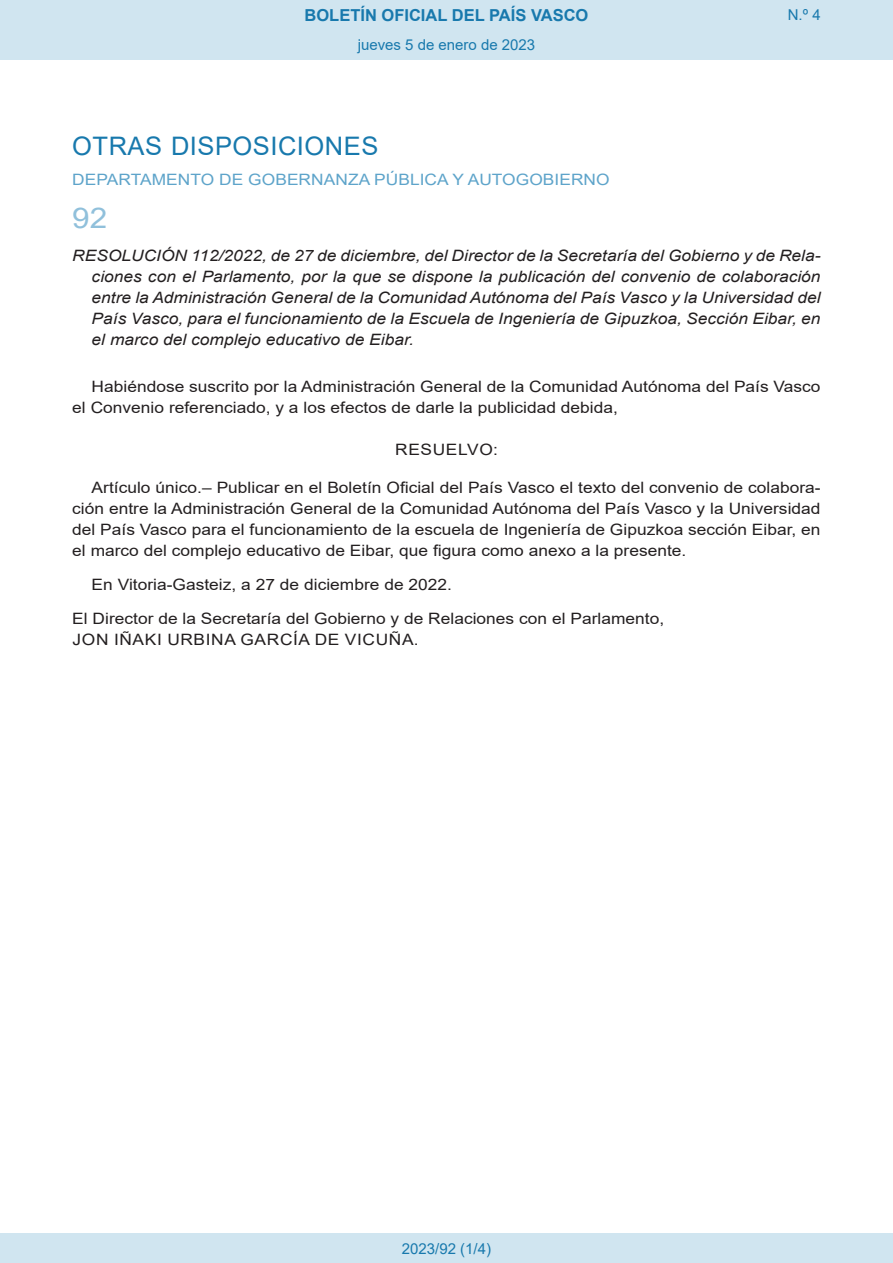
<style>
.page{position:relative;width:893px;height:1263px;background:#fff}
.page>*{position:absolute;margin:0;border:0;box-sizing:border-box;transform-origin:0 0}
.BOPVOrden{font:28.5px "Arial";color:#90c0db;scale:1.11 1}
.BOPVSeccion{font:25.5px "Arial";letter-spacing:.02em;color:#1879ad}
.t1{font:700 16.5px "Arial";color:#1879ad}
.BOPVDetalle{font:15.6px/21px "Arial";color:#231f20;scale:1.11 1}
.BOPVTitulo{font:italic 15.6px/21px "Arial";color:#231f20;text-align:justify;scale:1.11 1}
.BOPVFirmaPuesto{font:15.6px "Arial";color:#231f20;scale:1.11 1}
.BOPVOrganismo{font:15.6px "Arial";letter-spacing:.005em;color:#5ea4ca;scale:1.11 1}
.BOPVFirmaLugFec{font:15.6px "Arial";color:#231f20;scale:1.11 1}
.BOPVFirmaNombre{font:15.6px "Arial";letter-spacing:.035em;color:#231f20;scale:1.11 1}
.BOPVClave{font:15.6px "Arial";letter-spacing:.035em;color:#231f20;scale:1.11 1}
.Paginacion_Centro{font:15px "Arial";color:#1879ad}
</style>
<div class="page">
<div style="left:0;top:0;width:893px;height:60px;background:#d0e5f0"></div>
<div style="left:0;top:1233px;width:893px;height:30px;background:#d0e5f0"></div>
<p class="t1" style="left:305px;top:3px;width:285px">BOLETÍN OFICIAL DEL PAÍS VASCO</p>
<p class="Paginacion_Centro" style="left:358px;top:35px;width:179px">jueves 5 de enero de 2023</p>
<p class="Paginacion_Centro" style="left:788px;top:5px;width:34px">N.º 4</p>
<p class="BOPVSeccion" style="left:72px;top:128px;width:308px">OTRAS DISPOSICIONES</p>
<p class="BOPVOrganismo" style="left:72px;top:169px;width:486px">DEPARTAMENTO DE GOBERNANZA PÚBLICA Y AUTOGOBIERNO</p>
<p class="BOPVOrden" style="left:72px;top:198px;width:33px">92</p>
<p class="BOPVTitulo" style="left:92px;top:246px;width:658px;text-indent:-19px">RESOLUCIÓN 112/2022, de 27 de diciembre, del Director de la Secretaría del Gobierno y de Rela&shy;ciones con el Parlamento, por la que se dispone la publicación del convenio de colaboración entre la Administración General de la Comunidad Autónoma del País Vasco y la Universidad del País Vasco, para el funcionamiento de la Escuela de Ingeniería de Gipuzkoa, Sección Eibar, en el marco del complejo educativo de Eibar.</p>
<p class="BOPVDetalle" style="left:72px;top:376px;width:676px;text-indent:19px">Habiéndose suscrito por la Administración General de la Comunidad Autónoma del País Vasco el Convenio referenciado, y a los efectos de darle la publicidad debida,</p>
<p class="BOPVClave" style="left:395px;top:439px;width:94px">RESUELVO:</p>
<p class="BOPVDetalle" style="left:72px;top:477px;width:676px;text-align:justify;text-indent:19px">Artículo único.– Publicar en el Boletín Oficial del País Vasco el texto del convenio de colabora&shy;ción entre la Administración General de la Comunidad Autónoma del País Vasco y la Universidad del País Vasco para el funcionamiento de la escuela de Ingeniería de Gipuzkoa sección Eibar, en el marco del complejo educativo de Eibar, que figura como anexo a la presente.</p>
<p class="BOPVFirmaLugFec" style="left:92px;top:574px;width:326px">En Vitoria-Gasteiz, a 27 de diciembre de 2022.</p>
<p class="BOPVFirmaPuesto" style="left:72px;top:608px;width:535px">El Director de la Secretaría del Gobierno y de Relaciones con el Parlamento,</p>
<p class="BOPVFirmaNombre" style="left:73px;top:629px;width:313px">JON IÑAKI URBINA GARCÍA DE VICUÑA.</p>
<p class="Paginacion_Centro" style="left:402px;top:1238px;width:91px">2023/92 (1/4)</p>
</div>
